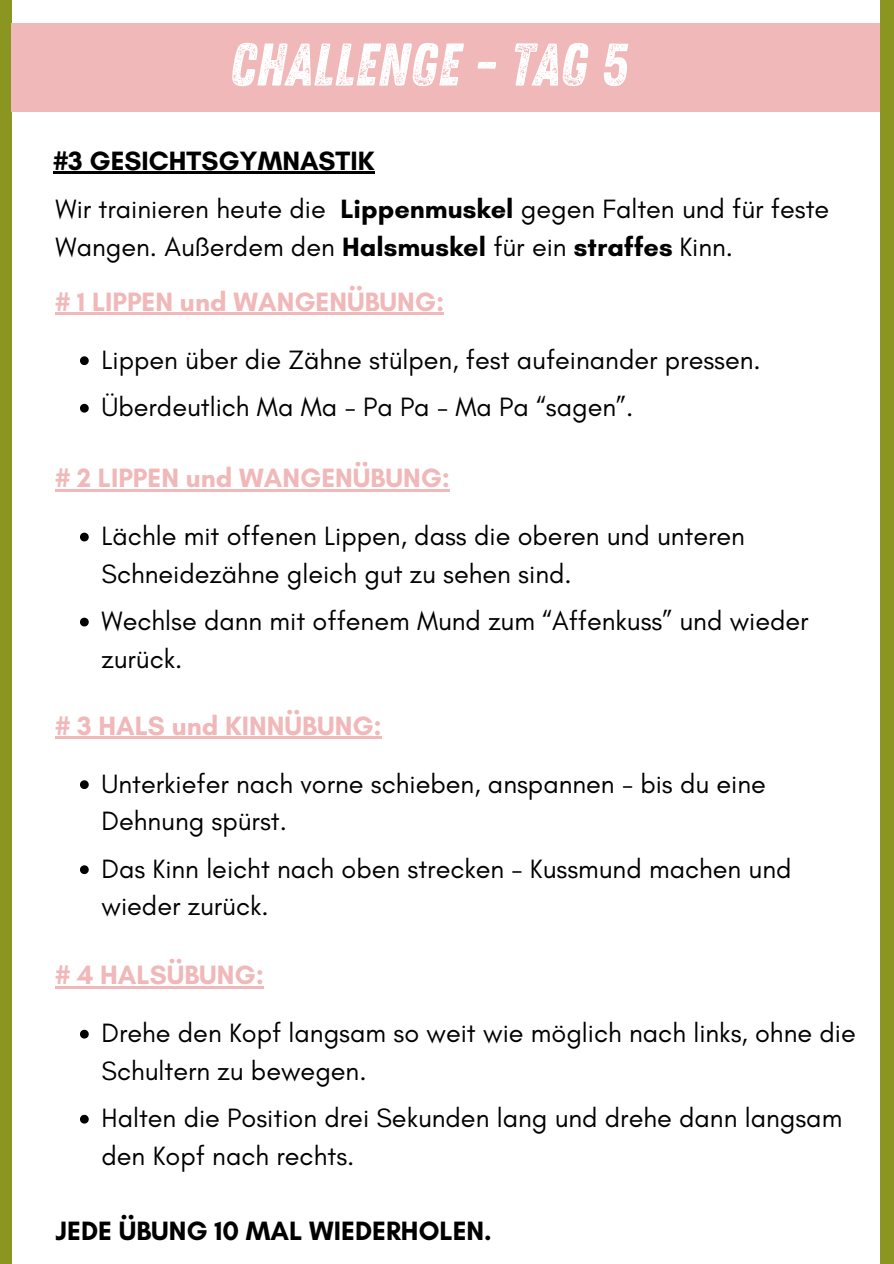
<style>
.page{position:relative;width:894px;height:1264px;background:#fff}
.page>*{position:absolute;margin:0;border:0;box-sizing:border-box;transform-origin:0 0}
.t1{font:60px "Zing Rust G2 Base";color:#fff}
.t2{font:27px/37.5px "Glacial Indifference";color:#000}
.t3{font:700 27px "Glacial Indifference";color:#f0b8b8}
.t4{font:700 27px "Glacial Indifference";color:#000}
.s1{font-weight:700}
</style>
<div class="page">
<div style="left:0;top:0;width:11px;height:1263px;background:#8b9620"></div>
<div style="left:879px;top:0;width:14px;height:1263px;background:#8b9620"></div>
<div style="left:11px;top:23px;width:868px;height:89px;background:#f0b8b8"></div>
<hr style="left:56px;top:312px;width:388px;height:3px;background:#f0b8b8">
<svg style="left:80px;top:356px;width:9px;height:9px"></svg>
<svg style="left:80px;top:404px;width:9px;height:8px"></svg>
<hr style="left:56px;top:489px;width:394px;height:2px;background:#f0b8b8">
<svg style="left:80px;top:532px;width:9px;height:9px"></svg>
<svg style="left:80px;top:617px;width:9px;height:9px"></svg>
<hr style="left:56px;top:736px;width:326px;height:3px;background:#f0b8b8">
<svg style="left:80px;top:780px;width:9px;height:9px"></svg>
<svg style="left:80px;top:865px;width:9px;height:9px"></svg>
<hr style="left:56px;top:986px;width:208px;height:2px;background:#f0b8b8">
<svg style="left:80px;top:1029px;width:9px;height:9px"></svg>
<svg style="left:80px;top:1114px;width:9px;height:9px"></svg>
<hr style="left:53px;top:171px;width:321px;height:3px;background:#000">
<h2 class="t1" style="left:229px;top:30px;width:399px">CHALLENGE - TAG 5</h2>
<p class="t4" style="left:53px;top:144px;width:322px">#3 GESICHTSGYMNASTIK</p>
<p class="t2" style="left:56px;top:190px;width:775px">Wir trainieren heute die <span class="s1">Lippenmuskel</span> gegen Falten und für feste<br>Wangen. Außerdem den <span class="s1">Halsmuskel</span> für ein <span class="s1">straffes</span> Kinn.</p>
<h1 class="t3" style="left:56px;top:285px;width:390px"># 1 LIPPEN und WANGENÜBUNG:</h1>
<h2 class="t2" style="left:101px;top:340px;width:660px">Lippen über die Zähne stülpen, fest aufeinander pressen.</h2>
<p class="t2" style="left:101px;top:388px;width:533px">Überdeutlich Ma Ma - Pa Pa - Ma Pa “sagen”.</p>
<h3 class="t3" style="left:56px;top:461px;width:396px"># 2 LIPPEN und WANGENÜBUNG:</h3>
<p class="t2" style="left:101px;top:517px;width:644px">Lächle mit offenen Lippen, dass die oberen und unteren<br>Schneidezähne gleich gut zu sehen sind.</p>
<p class="t2" style="left:101px;top:602px;width:708px">Wechlse dann mit offenem Mund zum “Affenkuss” und wieder zurück.</p>
<h3 class="t3" style="left:56px;top:709px;width:327px"># 3 HALS und KINNÜBUNG:</h3>
<p class="t2" style="left:101px;top:764px;width:665px">Unterkiefer nach vorne schieben, anspannen - bis du eine<br>Dehnung spürst.</p>
<p class="t2" style="left:101px;top:849px;width:691px">Das Kinn leicht nach oben strecken - Kussmund machen und wieder zurück.</p>
<h3 class="t3" style="left:56px;top:958px;width:210px"># 4 HALSÜBUNG:</h3>
<p class="t2" style="left:101px;top:1014px;width:755px">Drehe den Kopf langsam so weit wie möglich nach links, ohne die<br>Schultern zu bewegen.</p>
<p class="t2" style="left:101px;top:1099px;width:742px">Halten die Position drei Sekunden lang und drehe dann langsam den Kopf nach rechts.</p>
<h2 class="t4" style="left:56px;top:1214px;width:437px">JEDE ÜBUNG 10 MAL WIEDERHOLEN.</h2>
</div>
